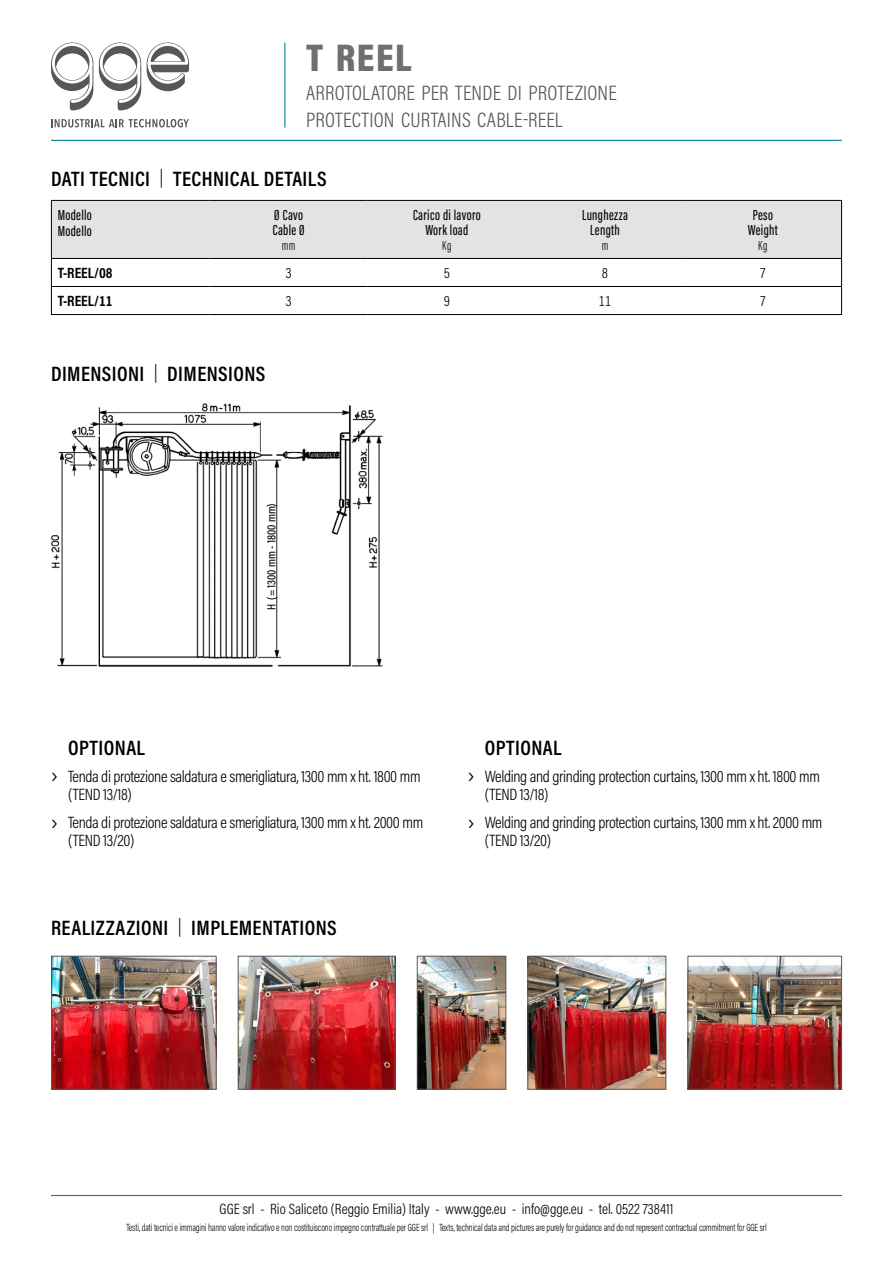
<style>
.page{position:relative;width:893px;height:1263px;background:#fff}
.page>*{position:absolute;margin:0;border:0;box-sizing:border-box;transform-origin:0 0}
.t1{font:900 39px "Acumin Pro Cond";color:#706f6f}
.t2{font:600 21px "Acumin Pro Cond";letter-spacing:.02em;color:#000}
.t3{font:300 21px/27px "Acumin Pro Cond";letter-spacing:.01em;color:#575756}
.t4{font:300 16.5px/18px "Acumin Pro Cond";letter-spacing:-.02em;color:#000}
.t5{font:300 15px "Acumin Pro Cond";color:#000}
.t6{font:500 15px/15px "Acumin Pro Extra Cond";letter-spacing:.02em;color:#000;text-align:center}
.t7{font:700 15px "Acumin Pro Cond";letter-spacing:-.005em;color:#000}
.t8{font:300 13.5px "Acumin Pro Extra Cond";color:#000}
.t9{font:500 12px "Acumin Pro Cond";color:#000}
.t10{font:300 10.5px "Acumin Pro Cond";letter-spacing:-.01em;color:#000;scale:.85 1}
.s1{font-weight:300;font-size:18px}
.s2{font-size:24px}
</style>
<div class="page">
<hr style="left:51px;top:140px;width:791px;height:1px;background:#0083ad">
<hr style="left:51px;top:1195px;width:791px;height:1px;background:#0083ad">
<hr style="left:284px;top:43px;width:1px;height:85px;background:#0083ad">
<div style="left:52px;top:201px;width:789px;height:57px;background:#e3e3e3"></div>
<hr style="left:210px;top:314px;width:158px;height:1px;background:#000">
<hr style="left:368px;top:314px;width:158px;height:1px;background:#000">
<hr style="left:526px;top:314px;width:158px;height:1px;background:#000">
<hr style="left:684px;top:314px;width:158px;height:1px;background:#000">
<hr style="left:51px;top:314px;width:159px;height:1px;background:#000">
<hr style="left:210px;top:200px;width:158px;height:1px;background:#000">
<hr style="left:368px;top:200px;width:158px;height:1px;background:#000">
<hr style="left:526px;top:200px;width:158px;height:1px;background:#000">
<hr style="left:684px;top:200px;width:158px;height:1px;background:#000">
<hr style="left:51px;top:200px;width:159px;height:1px;background:#000">
<hr style="left:51px;top:201px;width:1px;height:57px;background:#000">
<hr style="left:841px;top:201px;width:1px;height:57px;background:#000">
<svg style="left:51px;top:258px;width:791px;height:56px"></svg>
<img style="left:50px;top:403px;width:333px;height:264px">
<div style="left:267px;top:503px;width:9px;height:107px;background:#fff"></div>
<img style="left:419px;top:958px;width:85px;height:129px">
<div style="left:417px;top:956px;width:89px;height:133px;border:1px solid #575756"></div>
<img style="left:240px;top:958px;width:154px;height:129px">
<div style="left:238px;top:956px;width:158px;height:133px;border:1px solid #575756"></div>
<img style="left:529px;top:958px;width:135px;height:129px">
<div style="left:527px;top:956px;width:139px;height:133px;border:1px solid #575756"></div>
<img style="left:53px;top:958px;width:162px;height:129px">
<div style="left:51px;top:956px;width:166px;height:133px;border:1px solid #575756"></div>
<img style="left:689px;top:958px;width:151px;height:129px">
<div style="left:687px;top:956px;width:155px;height:133px;border:1px solid #575756"></div>
<svg style="left:51px;top:119px;width:138px;height:8px"></svg>
<svg style="left:51px;top:43px;width:138px;height:67px"></svg>
<h1 class="t1" style="left:306px;top:32px;width:107px">T REEL</h1>
<p class="t3" style="left:306px;top:79px;width:312px">ARROTOLATORE PER TENDE DI PROTEZIONE<br>PROTECTION CURTAINS CABLE-REEL</p>
<p class="t2" style="left:51px;top:165px;width:277px">DATI TECNICI <span class="s1">|</span> TECHNICAL DETAILS</p>
<p class="t6" style="left:58px;top:207px;width:36px;line-height:16.5px;text-align:left">Modello<br>Modello</p>
<p class="t6" style="left:273px;top:207px;width:33px;text-align:left">Ø Cavo<br>Cable Ø</p>
<p class="t8" style="left:282px;top:237px;width:15px">mm</p>
<p class="t6" style="left:413px;top:207px;width:69px">Carico di lavoro<br>Work load</p>
<p class="t8" style="left:442px;top:237px;width:11px">Kg</p>
<p class="t6" style="left:582px;top:207px;width:47px">Lunghezza<br>Length</p>
<p class="t8" style="left:602px;top:237px;width:8px">m</p>
<p class="t6" style="left:748px;top:207px;width:32px">Peso<br>Weight</p>
<p class="t8" style="left:758px;top:237px;width:11px">Kg</p>
<p class="t7" style="left:58px;top:263px;width:57px">T-REEL/08</p>
<p class="t5" style="left:286px;top:263px;width:8px">3</p>
<p class="t5" style="left:444px;top:263px;width:8px">5</p>
<p class="t5" style="left:602px;top:263px;width:8px">8</p>
<p class="t5" style="left:760px;top:263px;width:8px">7</p>
<p class="t7" style="left:58px;top:291px;width:57px">T-REEL/11</p>
<p class="t5" style="left:286px;top:291px;width:8px">3</p>
<p class="t5" style="left:444px;top:291px;width:8px">9</p>
<p class="t5" style="left:599px;top:291px;width:14px">11</p>
<p class="t5" style="left:760px;top:291px;width:8px">7</p>
<p class="t2" style="left:51px;top:360px;width:216px">DIMENSIONI <span class="s1">|</span> DIMENSIONS</p>
<p class="t9" style="left:264px;top:610px;width:109px;rotate:-90deg">H (= 1300 mm - 1800 mm)</p>
<p class="t2" style="left:68px;top:734px;width:78px">OPTIONAL</p>
<p class="t4" style="left:68px;top:766px;width:354px;text-indent:-17px"><span class="s2">›</span> Tenda di protezione saldatura e smerigliatura, 1300 mm x ht. 1800 mm (TEND 13/18)</p>
<p class="t4" style="left:68px;top:813px;width:357px;text-indent:-17px"><span class="s2">›</span> Tenda di protezione saldatura e smerigliatura, 1300 mm x ht. 2000 mm (TEND 13/20)</p>
<p class="t2" style="left:51px;top:913px;width:287px">REALIZZAZIONI <span class="s1">|</span> IMPLEMENTATIONS</p>
<p class="t2" style="left:485px;top:734px;width:78px">OPTIONAL</p>
<p class="t4" style="left:485px;top:766px;width:337px;text-indent:-17px"><span class="s2">›</span> Welding and grinding protection curtains, 1300 mm x ht. 1800 mm (TEND 13/18)</p>
<p class="t4" style="left:485px;top:813px;width:339px;text-indent:-17px"><span class="s2">›</span> Welding and grinding protection curtains, 1300 mm x ht. 2000 mm (TEND 13/20)</p>
<p class="t5" style="left:220px;top:1199px;width:455px">GGE srl - Rio Saliceto (Reggio Emilia) Italy - www.gge.eu - info@gge.eu - tel. 0522 738411</p>
<p class="t10" style="left:126px;top:1220px;width:755px">Testi, dati tecnici e immagini hanno valore indicativo e non costituiscono impegno contrattuale per GGE srl | Texts, technical data and pictures are purely for guidance and do not represent contractual commitment for GGE srl</p>
</div>
